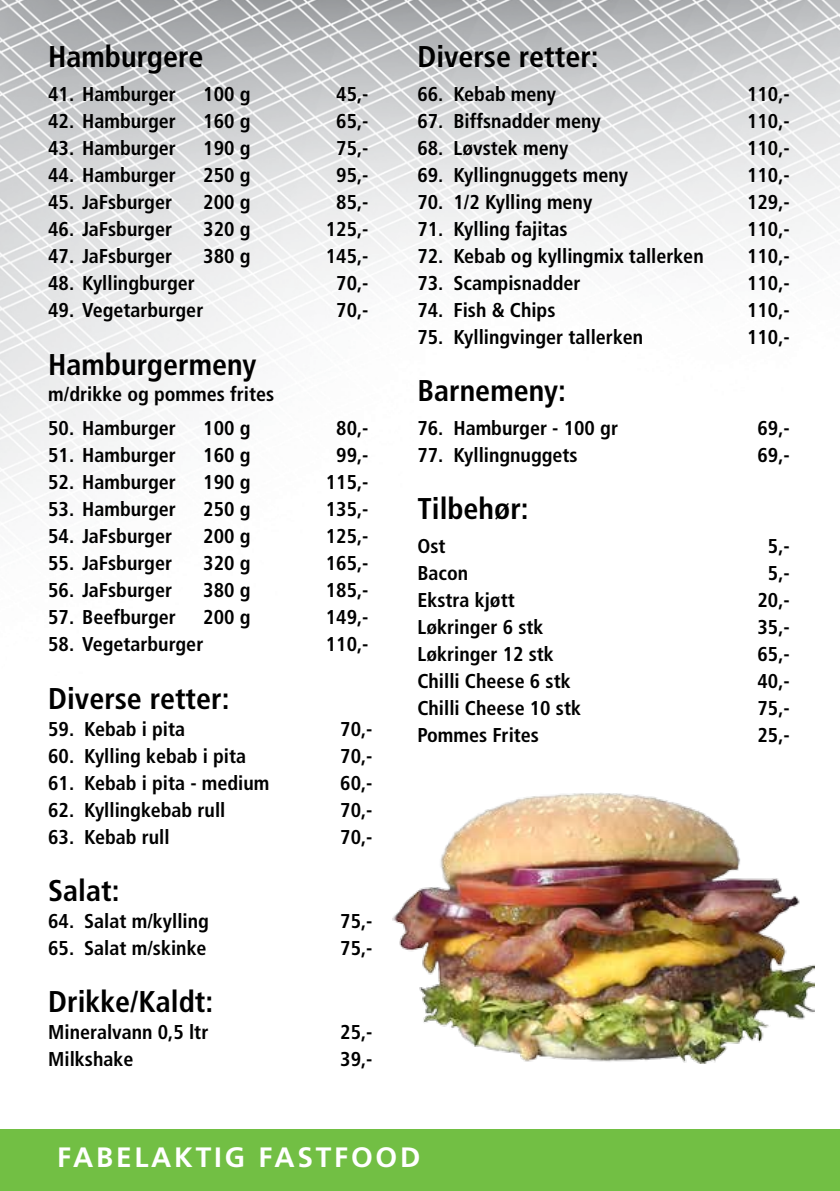
<style>
.page{position:relative;width:840px;height:1191px;background:#fff}
.page>*{position:absolute;margin:0;border:0;box-sizing:border-box;transform-origin:0 0}
.t1{font:700 condensed 30px "Frutiger";color:#000}
.t2{font:700 28px "Frutiger";letter-spacing:.1em;color:#fff}
.t3{font:700 condensed 20px "Frutiger";color:#000}
</style>
<div class="page">
<img style="left:0;top:0;width:839px;height:1064px">
<div style="left:0;top:1129px;width:839px;height:62px;background:#72bf44"></div>
<img style="left:392px;top:793px;width:422px;height:270px">
<h1 class="t1" style="left:48px;top:39px;width:156px">Hamburgere</h1>
<p class="t3" style="left:48px;top:82px;width:129px">41. Hamburger</p>
<p class="t3" style="left:203px;top:82px;width:49px">100 g</p>
<p class="t3" style="left:336px;top:82px;width:34px">45,-</p>
<p class="t3" style="left:48px;top:109px;width:129px">42. Hamburger</p>
<p class="t3" style="left:203px;top:109px;width:49px">160 g</p>
<p class="t3" style="left:336px;top:109px;width:34px">65,-</p>
<p class="t3" style="left:48px;top:136px;width:129px">43. Hamburger</p>
<p class="t3" style="left:203px;top:136px;width:49px">190 g</p>
<p class="t3" style="left:336px;top:136px;width:34px">75,-</p>
<p class="t3" style="left:48px;top:163px;width:129px">44. Hamburger</p>
<p class="t3" style="left:203px;top:163px;width:49px">250 g</p>
<p class="t3" style="left:336px;top:163px;width:34px">95,-</p>
<p class="t3" style="left:48px;top:190px;width:125px">45. JaFsburger</p>
<p class="t3" style="left:203px;top:190px;width:49px">200 g</p>
<p class="t3" style="left:336px;top:190px;width:34px">85,-</p>
<p class="t3" style="left:48px;top:217px;width:125px">46. JaFsburger</p>
<p class="t3" style="left:203px;top:217px;width:49px">320 g</p>
<p class="t3" style="left:325px;top:217px;width:44px">125,-</p>
<p class="t3" style="left:48px;top:244px;width:125px">47. JaFsburger</p>
<p class="t3" style="left:203px;top:244px;width:49px">380 g</p>
<p class="t3" style="left:325px;top:244px;width:44px">145,-</p>
<p class="t3" style="left:48px;top:271px;width:148px">48. Kyllingburger</p>
<p class="t3" style="left:336px;top:271px;width:34px">70,-</p>
<p class="t3" style="left:48px;top:298px;width:156px">49. Vegetarburger</p>
<p class="t3" style="left:336px;top:298px;width:34px">70,-</p>
<h1 class="t1" style="left:48px;top:347px;width:210px">Hamburgermeny</h1>
<p class="t3" style="left:48px;top:382px;width:227px">m/drikke og pommes frites</p>
<p class="t3" style="left:48px;top:416px;width:129px">50. Hamburger</p>
<p class="t3" style="left:203px;top:416px;width:49px">100 g</p>
<p class="t3" style="left:336px;top:416px;width:34px">80,-</p>
<p class="t3" style="left:48px;top:443px;width:129px">51. Hamburger</p>
<p class="t3" style="left:203px;top:443px;width:49px">160 g</p>
<p class="t3" style="left:336px;top:443px;width:34px">99,-</p>
<p class="t3" style="left:48px;top:470px;width:129px">52. Hamburger</p>
<p class="t3" style="left:203px;top:470px;width:49px">190 g</p>
<p class="t3" style="left:325px;top:470px;width:44px">115,-</p>
<p class="t3" style="left:48px;top:497px;width:129px">53. Hamburger</p>
<p class="t3" style="left:203px;top:497px;width:49px">250 g</p>
<p class="t3" style="left:325px;top:497px;width:44px">135,-</p>
<p class="t3" style="left:48px;top:524px;width:125px">54. JaFsburger</p>
<p class="t3" style="left:203px;top:524px;width:49px">200 g</p>
<p class="t3" style="left:325px;top:524px;width:44px">125,-</p>
<p class="t3" style="left:48px;top:551px;width:125px">55. JaFsburger</p>
<p class="t3" style="left:203px;top:551px;width:49px">320 g</p>
<p class="t3" style="left:325px;top:551px;width:44px">165,-</p>
<p class="t3" style="left:48px;top:578px;width:125px">56. JaFsburger</p>
<p class="t3" style="left:203px;top:578px;width:49px">380 g</p>
<p class="t3" style="left:325px;top:578px;width:44px">185,-</p>
<p class="t3" style="left:48px;top:605px;width:129px">57. Beefburger</p>
<p class="t3" style="left:203px;top:605px;width:49px">200 g</p>
<p class="t3" style="left:325px;top:605px;width:44px">149,-</p>
<p class="t3" style="left:48px;top:632px;width:156px">58. Vegetarburger</p>
<p class="t3" style="left:325px;top:632px;width:44px">110,-</p>
<h1 class="t1" style="left:48px;top:681px;width:183px">Diverse retter:</h1>
<p class="t3" style="left:48px;top:717px;width:138px">59. Kebab i pita</p>
<p class="t3" style="left:340px;top:717px;width:34px">70,-</p>
<p class="t3" style="left:48px;top:744px;width:199px">60. Kylling kebab i pita</p>
<p class="t3" style="left:340px;top:744px;width:34px">70,-</p>
<p class="t3" style="left:48px;top:771px;width:222px">61. Kebab i pita - medium</p>
<p class="t3" style="left:340px;top:771px;width:34px">60,-</p>
<p class="t3" style="left:48px;top:798px;width:179px">62. Kyllingkebab rull</p>
<p class="t3" style="left:340px;top:798px;width:34px">70,-</p>
<p class="t3" style="left:48px;top:825px;width:123px">63. Kebab rull</p>
<p class="t3" style="left:340px;top:825px;width:34px">70,-</p>
<h1 class="t1" style="left:48px;top:873px;width:73px">Salat:</h1>
<p class="t3" style="left:48px;top:909px;width:162px">64. Salat m/kylling</p>
<p class="t3" style="left:340px;top:909px;width:34px">75,-</p>
<p class="t3" style="left:48px;top:936px;width:160px">65. Salat m/skinke</p>
<p class="t3" style="left:340px;top:936px;width:34px">75,-</p>
<h1 class="t1" style="left:48px;top:984px;width:166px">Drikke/Kaldt:</h1>
<p class="t3" style="left:48px;top:1020px;width:161px">Mineralvann 0,5 ltr</p>
<p class="t3" style="left:340px;top:1020px;width:34px">25,-</p>
<p class="t3" style="left:48px;top:1047px;width:87px">Milkshake</p>
<p class="t3" style="left:340px;top:1047px;width:34px">39,-</p>
<h1 class="t1" style="left:417px;top:39px;width:183px">Diverse retter:</h1>
<p class="t3" style="left:417px;top:82px;width:140px">66. Kebab meny</p>
<p class="t3" style="left:746px;top:82px;width:44px">110,-</p>
<p class="t3" style="left:417px;top:109px;width:185px">67. Biffsnadder meny</p>
<p class="t3" style="left:746px;top:109px;width:44px">110,-</p>
<p class="t3" style="left:417px;top:136px;width:152px">68. Løvstek meny</p>
<p class="t3" style="left:746px;top:136px;width:44px">110,-</p>
<p class="t3" style="left:417px;top:163px;width:212px">69. Kyllingnuggets meny</p>
<p class="t3" style="left:746px;top:163px;width:44px">110,-</p>
<p class="t3" style="left:417px;top:190px;width:176px">70. 1/2 Kylling meny</p>
<p class="t3" style="left:746px;top:190px;width:44px">129,-</p>
<p class="t3" style="left:417px;top:217px;width:152px">71. Kylling fajitas</p>
<p class="t3" style="left:746px;top:217px;width:44px">110,-</p>
<p class="t3" style="left:417px;top:244px;width:287px">72. Kebab og kyllingmix tallerken</p>
<p class="t3" style="left:746px;top:244px;width:44px">110,-</p>
<p class="t3" style="left:417px;top:271px;width:165px">73. Scampisnadder</p>
<p class="t3" style="left:746px;top:271px;width:44px">110,-</p>
<p class="t3" style="left:417px;top:298px;width:139px">74. Fish &amp; Chips</p>
<p class="t3" style="left:746px;top:298px;width:44px">110,-</p>
<p class="t3" style="left:417px;top:325px;width:227px">75. Kyllingvinger tallerken</p>
<p class="t3" style="left:746px;top:325px;width:44px">110,-</p>
<h1 class="t1" style="left:417px;top:373px;width:150px">Barnemeny:</h1>
<p class="t3" style="left:417px;top:416px;width:202px">76. Hamburger - 100 gr</p>
<p class="t3" style="left:757px;top:416px;width:34px">69,-</p>
<p class="t3" style="left:417px;top:443px;width:162px">77. Kyllingnuggets</p>
<p class="t3" style="left:757px;top:443px;width:34px">69,-</p>
<h1 class="t1" style="left:417px;top:491px;width:113px">Tilbehør:</h1>
<p class="t3" style="left:417px;top:534px;width:30px">Ost</p>
<p class="t3" style="left:767px;top:534px;width:23px">5,-</p>
<p class="t3" style="left:417px;top:561px;width:52px">Bacon</p>
<p class="t3" style="left:767px;top:561px;width:23px">5,-</p>
<p class="t3" style="left:417px;top:588px;width:99px">Ekstra kjøtt</p>
<p class="t3" style="left:757px;top:588px;width:34px">20,-</p>
<p class="t3" style="left:417px;top:615px;width:127px">Løkringer 6 stk</p>
<p class="t3" style="left:757px;top:615px;width:34px">35,-</p>
<p class="t3" style="left:417px;top:642px;width:138px">Løkringer 12 stk</p>
<p class="t3" style="left:757px;top:642px;width:34px">65,-</p>
<p class="t3" style="left:417px;top:669px;width:155px">Chilli Cheese 6 stk</p>
<p class="t3" style="left:757px;top:669px;width:34px">40,-</p>
<p class="t3" style="left:417px;top:696px;width:165px">Chilli Cheese 10 stk</p>
<p class="t3" style="left:757px;top:696px;width:34px">75,-</p>
<p class="t3" style="left:417px;top:723px;width:123px">Pommes Frites</p>
<p class="t3" style="left:757px;top:723px;width:34px">25,-</p>
<h2 class="t2" style="left:57px;top:1141px;width:364px">FABELAKTIG FASTFOOD</h2>
</div>
